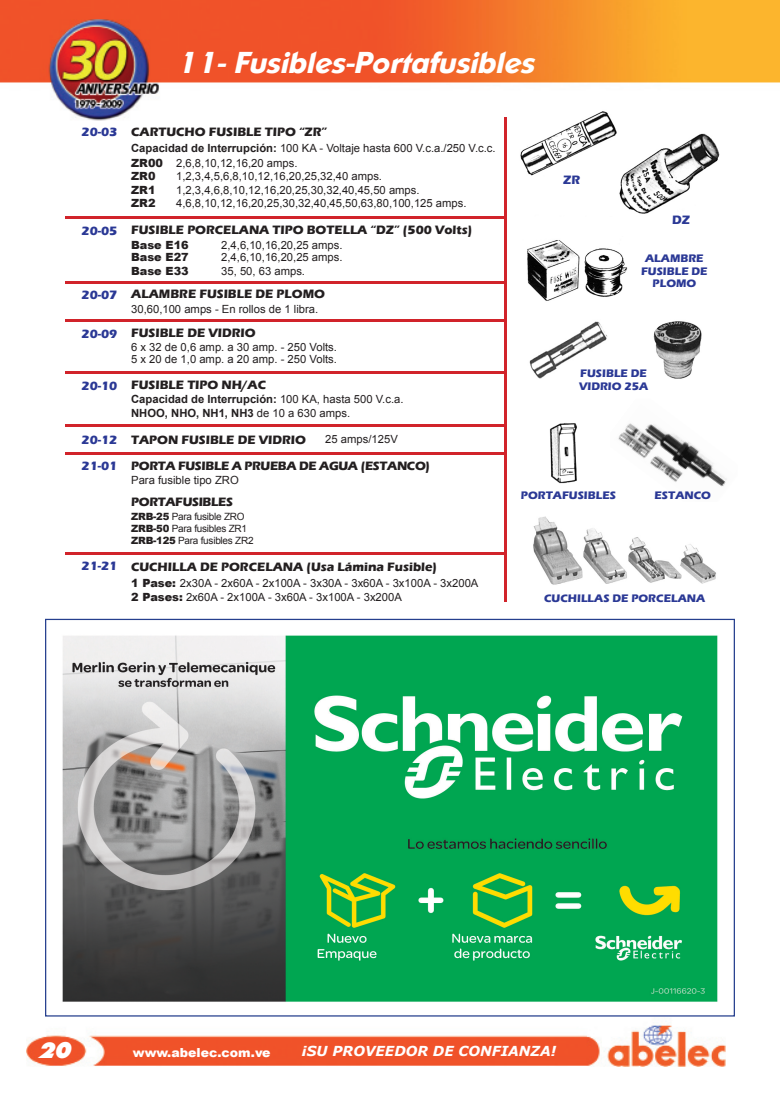
<style>
.page{position:relative;width:780px;height:1099px;background:#fff}
.page>*{position:absolute;margin:0;border:0;box-sizing:border-box;transform-origin:0 0}
.Categoria{font:italic 800 30px "Sharnay";color:#fff}
.Indice{font:italic 900 22.5px "Sharnay";color:#fff}
.slogan{font:italic 700 13.75px "Verdana";color:#fff}
.titulo{font:700 12.5px "Eras ITC";color:#231f20}
.titulo-2{font:700 12.5px "Eras ITC";letter-spacing:-.025em;color:#231f20}
.cod_princ{font:700 12.5px "Eras ITC";color:#2a3895}
.t1{font:900 12.5px "Arial";color:#fff}
.desc_normal{font:11.25px "Arial";color:#231f20}
.cod_princ-2{font:700 11.25px "Eras ITC";color:#2a3895}
.desc_normal-2{font:700 11.25px "Arial";color:#231f20}
.desc_normal-3{font:900 11.25px "Arial";color:#231f20}
.desc_normal-4{font:10px "Arial";letter-spacing:-.025em;color:#231f20}
.s1{font-weight:700}
.s2{font-weight:900}
.s3{font-weight:400}
</style>
<div class="page">
<img style="left:0;top:0;width:780px;height:127px">
<img style="left:27px;top:1035px;width:573px;height:31px">
<img style="left:604px;top:1025px;width:121px;height:41px">
<img style="left:618px;top:423px;width:109px;height:64px">
<img style="left:550px;top:423px;width:27px;height:61px">
<hr style="left:503px;top:117px;width:3px;height:485px;background:#d1232a">
<hr style="left:65px;top:216px;width:439px;height:2px;background:#d1232a">
<hr style="left:65px;top:319px;width:439px;height:3px;background:#d1232a">
<hr style="left:65px;top:281px;width:439px;height:2px;background:#d1232a">
<hr style="left:65px;top:371px;width:439px;height:2px;background:#d1232a">
<hr style="left:65px;top:424px;width:439px;height:2px;background:#d1232a">
<hr style="left:65px;top:452px;width:439px;height:2px;background:#d1232a">
<hr style="left:65px;top:552px;width:439px;height:2px;background:#d1232a">
<img style="left:517px;top:107px;width:204px;height:107px">
<img style="left:527px;top:240px;width:101px;height:61px">
<img style="left:529px;top:321px;width:79px;height:58px">
<img style="left:653px;top:321px;width:49px;height:58px">
<img style="left:533px;top:517px;width:183px;height:68px">
<img style="left:47px;top:620px;width:686px;height:382px">
<p class="Categoria" style="left:176px;top:45px;width:359px">11- Fusibles-Portafusibles</p>
<p class="cod_princ" style="left:81px;top:125px;width:37px">20-03</p>
<p class="titulo" style="left:131px;top:125px;width:197px">CARTUCHO FUSIBLE TIPO “ZR”</p>
<p class="desc_normal" style="left:131px;top:140px;width:366px"><span class="s1">Capacidad de Interrupción:</span> 100 KA - Voltaje hasta 600 V.c.a./250 V.c.c.</p>
<p class="cod_princ" style="left:81px;top:223px;width:37px">20-05</p>
<p class="cod_princ" style="left:81px;top:287px;width:37px">20-07</p>
<p class="cod_princ" style="left:81px;top:326px;width:37px">20-09</p>
<p class="desc_normal" style="left:131px;top:155px;width:168px"><span class="s2">ZR00</span> 2,6,8,10,12,16,20 amps.</p>
<p class="desc_normal-3" style="left:131px;top:168px;width:26px">ZR0</p>
<p class="desc_normal" style="left:176px;top:169px;width:207px">1,2,3,4,5,6,8,10,12,16,20,25,32,40 amps.</p>
<p class="desc_normal-3" style="left:131px;top:181px;width:26px">ZR1</p>
<p class="desc_normal" style="left:176px;top:182px;width:245px">1,2,3,4,6,8,10,12,16,20,25,30,32,40,45,50 amps.</p>
<p class="desc_normal-3" style="left:131px;top:195px;width:26px">ZR2</p>
<p class="desc_normal" style="left:176px;top:196px;width:292px">4,6,8,10,12,16,20,25,30,32,40,45,50,63,80,100,125 amps.</p>
<p class="desc_normal-3" style="left:131px;top:237px;width:59px">Base E16</p>
<p class="desc_normal" style="left:221px;top:237px;width:123px">2,4,6,10,16,20,25 amps.</p>
<p class="desc_normal-3" style="left:131px;top:249px;width:59px">Base E27</p>
<p class="desc_normal" style="left:221px;top:250px;width:123px">2,4,6,10,16,20,25 amps.</p>
<p class="desc_normal-3" style="left:131px;top:263px;width:59px">Base E33</p>
<p class="desc_normal" style="left:221px;top:263px;width:85px">35, 50, 63 amps.</p>
<p class="desc_normal" style="left:131px;top:301px;width:188px">30,60,100 amps - En rollos de 1 libra.</p>
<p class="desc_normal" style="left:131px;top:339px;width:207px">6 x 32 de 0,6 amp. a 30 amp. - 250 Volts.</p>
<p class="desc_normal" style="left:131px;top:352px;width:207px">5 x 20 de 1,0 amp. a 20 amp. - 250 Volts.</p>
<p class="titulo" style="left:131px;top:222px;width:343px">FUSIBLE PORCELANA TIPO BOTELLA “DZ” (500 Volts)</p>
<p class="titulo" style="left:131px;top:287px;width:195px">ALAMBRE FUSIBLE DE PLOMO</p>
<p class="titulo" style="left:131px;top:325px;width:126px">FUSIBLE DE VIDRIO</p>
<p class="cod_princ" style="left:563px;top:172px;width:19px">ZR</p>
<p class="cod_princ" style="left:672px;top:213px;width:19px">DZ</p>
<p class="cod_princ-2" style="left:645px;top:252px;width:60px">ALAMBRE</p>
<p class="cod_princ-2" style="left:641px;top:264px;width:68px">FUSIBLE DE</p>
<p class="cod_princ-2" style="left:652px;top:277px;width:45px">PLOMO</p>
<p class="cod_princ" style="left:81px;top:378px;width:37px">20-10</p>
<p class="titulo" style="left:131px;top:377px;width:136px">FUSIBLE TIPO NH/AC</p>
<p class="cod_princ-2" style="left:580px;top:366px;width:68px">FUSIBLE DE</p>
<p class="cod_princ-2" style="left:579px;top:380px;width:71px">VIDRIO 25A</p>
<p class="desc_normal-2" style="left:131px;top:392px;width:274px">Capacidad de Interrupción: <span class="s3">100 KA, hasta 500 V.c.a.</span></p>
<p class="desc_normal-2" style="left:131px;top:405px;width:220px">NHOO, NHO, NH1, NH3 <span class="s3">de 10 a 630 amps.</span></p>
<p class="cod_princ" style="left:81px;top:432px;width:37px">20-12</p>
<p class="cod_princ" style="left:81px;top:458px;width:37px">21-01</p>
<p class="titulo" style="left:131px;top:432px;width:176px">TAPON FUSIBLE DE VIDRIO</p>
<p class="desc_normal" style="left:325px;top:432px;width:74px">25 amps/125V</p>
<p class="titulo-2" style="left:131px;top:458px;width:300px">PORTA FUSIBLE A PRUEBA DE AGUA (ESTANCO)</p>
<p class="titulo-2" style="left:131px;top:494px;width:103px">PORTAFUSIBLES</p>
<p class="desc_normal" style="left:131px;top:473px;width:109px">Para fusible tipo ZRO</p>
<p class="desc_normal-4" style="left:131px;top:509px;width:115px"><span class="s2">ZRB-25</span> Para fusible ZRO</p>
<p class="desc_normal-4" style="left:131px;top:521px;width:117px"><span class="s2">ZRB-50</span> Para fusibles ZR1</p>
<p class="desc_normal-4" style="left:131px;top:533px;width:124px"><span class="s2">ZRB-125</span> Para fusibles ZR2</p>
<p class="cod_princ-2" style="left:521px;top:488px;width:97px">PORTAFUSIBLES</p>
<p class="cod_princ-2" style="left:654px;top:488px;width:58px">ESTANCO</p>
<p class="cod_princ" style="left:81px;top:558px;width:37px">21-21</p>
<p class="titulo" style="left:131px;top:559px;width:307px">CUCHILLA DE PORCELANA (Usa Lámina Fusible)</p>
<p class="desc_normal" style="left:131px;top:576px;width:349px"><span class="s2">1 Pase:</span> 2x30A - 2x60A - 2x100A - 3x30A - 3x60A - 3x100A - 3x200A</p>
<p class="desc_normal" style="left:131px;top:589px;width:272px"><span class="s2">2 Pases:</span> 2x60A - 2x100A - 3x60A - 3x100A - 3x200A</p>
<p class="cod_princ-2" style="left:544px;top:591px;width:163px">CUCHILLAS DE PORCELANA</p>
<p class="Indice" style="left:38px;top:1036px;width:34px">20</p>
<p class="t1" style="left:133px;top:1042px;width:139px">www.abelec.com.ve</p>
<p class="slogan" style="left:301px;top:1042px;width:256px">¡SU PROVEEDOR DE CONFIANZA!</p>
</div>
